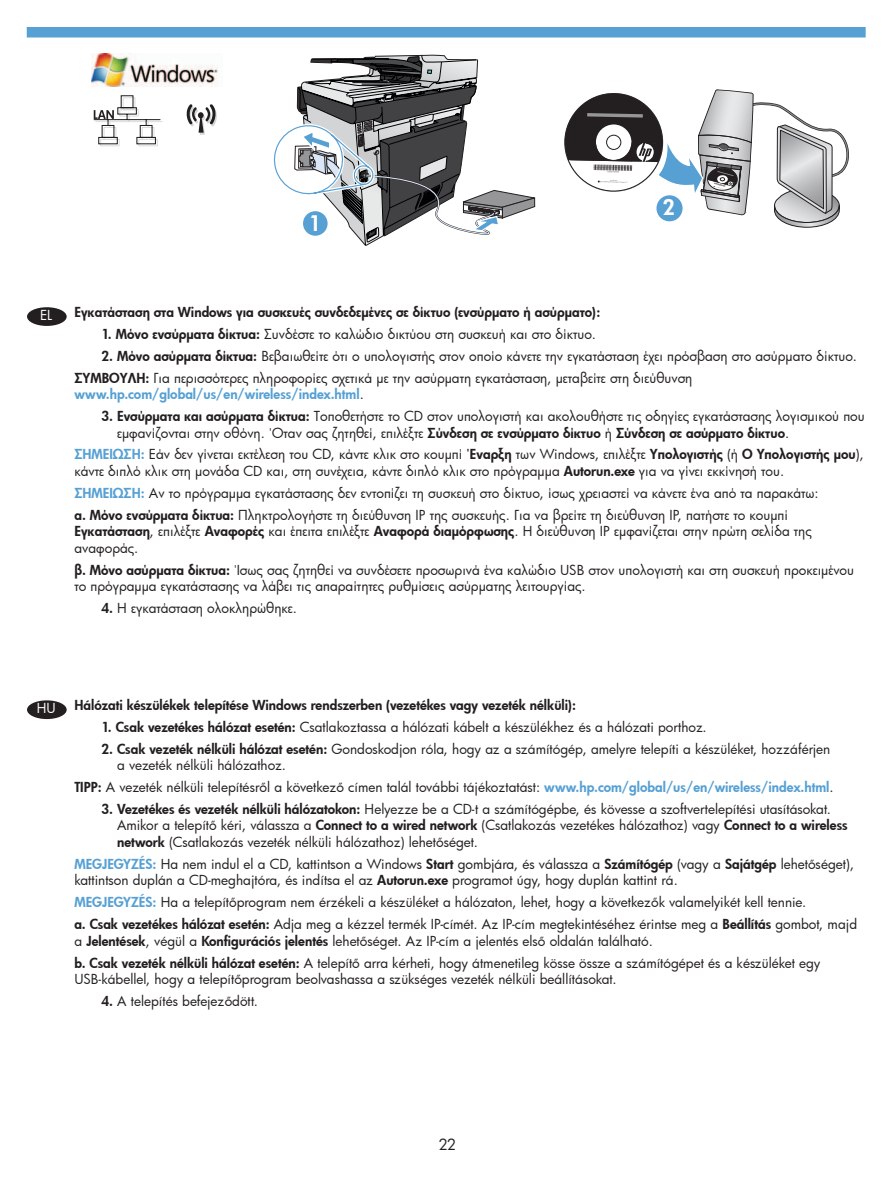
<style>
.page{position:relative;width:893px;height:1188px;background:#fff}
.page>*{position:absolute;margin:0;border:0;box-sizing:border-box;transform-origin:0 0}
.t1{font:21px "Futura Hv";color:#fff}
.t2{font:15px "Futura Bk";color:#231f20}
.t3{font:13.5px/16.5px "Futura Bk";color:#231f20}
.t4{font:13.5px "Futura Hv";color:#231f20}
.t5{font:13.5px "Futura Hv";color:#56a0d4}
.t6{font:13.5px "Futura Bk";color:#fff}
.s1{font-family:"Futura Hv"}
.s2{font-family:"Futura Bk";color:#231f20}
.s3{font-family:"Futura Hv";color:#56a0d4}
</style>
<div class="page">
<img style="left:92px;top:54px;width:127px;height:33px">
<svg style="left:94px;top:95px;width:69px;height:51px"></svg>
<svg style="left:186px;top:104px;width:31px;height:31px"></svg>
<svg style="left:564px;top:89px;width:284px;height:139px"></svg>
<svg style="left:273px;top:54px;width:263px;height:192px"></svg>
<div style="left:27px;top:27px;width:838px;height:11px;background:#56a0d4"></div>
<div style="left:656px;top:195px;width:26px;height:26px;background:#56a0d4;border-radius:50%"></div>
<div style="left:302px;top:210px;width:26px;height:26px;background:#56a0d4;border-radius:50%"></div>
<div style="left:301px;top:210px;width:28px;height:27px;border:2px solid #fff;border-radius:50%"></div>
<div style="left:27px;top:307px;width:40px;height:19px;background:#231f20;border-radius:50%"></div>
<div style="left:27px;top:700px;width:40px;height:19px;background:#231f20;border-radius:50%"></div>
<h1 class="t1" style="left:308px;top:209px;width:14px">1</h1>
<h1 class="t1" style="left:662px;top:193px;width:14px">2</h1>
<p class="t6" style="left:40px;top:306px;width:14px">EL</p>
<p class="t4" style="left:74px;top:303px;width:527px">Εγκατάσταση στα Windows για συσκευές συνδεδεμένες σε δίκτυο (ενσύρματο ή ασύρματο):</p>
<p class="t3" style="left:101px;top:325px;width:496px"><span class="s1">1. Μόνο ενσύρματα δίκτυα:</span> Συνδέστε το καλώδιο δικτύου στη συσκευή και στο δίκτυο.</p>
<p class="t3" style="left:74px;top:345px;width:783px;line-height:21.9px;text-indent:27px"><span class="s1">2. Μόνο ασύρματα δίκτυα:</span> Βεβαιωθείτε ότι ο υπολογιστής στον οποίο κάνετε την εγκατάσταση έχει πρόσβαση στο ασύρματο δίκτυο.<br><span class="s1">ΣΥΜΒΟΥΛΗ:</span> Για περισσότερες πληροφορίες σχετικά με την ασύρματη εγκατάσταση, μεταβείτε στη διεύθυνση</p>
<p class="t5" style="left:74px;top:385px;width:291px">www.hp.com/global/us/en/wireless/index.html<span class="s2">.</span></p>
<p class="t3" style="left:117px;top:408px;width:748px;text-indent:-16px"><span class="s1">3. Ενσύρματα και ασύρματα δίκτυα:</span> Τοποθετήστε το CD στον υπολογιστή και ακολουθήστε τις οδηγίες εγκατάστασης λογισμικού που εμφανίζονται στην οθόνη. Όταν σας ζητηθεί, επιλέξτε <span class="s1">Σύνδεση σε ενσύρματο δίκτυο</span> ή <span class="s1">Σύνδεση σε ασύρματο δίκτυο</span>.</p>
<p class="t3" style="left:74px;top:446px;width:790px"><span class="s3">ΣΗΜΕΙΩΣΗ:</span> Εάν δεν γίνεται εκτέλεση του CD, κάντε κλικ στο κουμπί <span class="s1">Έναρξη</span> των Windows, επιλέξτε <span class="s1">Υπολογιστής</span> (ή <span class="s1">Ο Υπολογιστής μου</span>), κάντε διπλό κλικ στη μονάδα CD και, στη συνέχεια, κάντε διπλό κλικ στο πρόγραμμα <span class="s1">Autorun.exe</span> για να γίνει εκκίνησή του.</p>
<p class="t3" style="left:74px;top:482px;width:745px;line-height:21.9px"><span class="s3">ΣΗΜΕΙΩΣΗ:</span> Αν το πρόγραμμα εγκατάστασης δεν εντοπίζει τη συσκευή στο δίκτυο, ίσως χρειαστεί να κάνετε ένα από τα παρακάτω: <span class="s1">α. Μόνο ενσύρματα δίκτυα:</span> Πληκτρολογήστε τη διεύθυνση ΙΡ της συσκευής. Για να βρείτε τη διεύθυνση IP, πατήστε το κουμπί</p>
<p class="t3" style="left:74px;top:523px;width:738px"><span class="s1">Εγκατάσταση</span>, επιλέξτε <span class="s1">Αναφορές</span> και έπειτα επιλέξτε <span class="s1">Αναφορά διαμόρφωσης</span>. Η διεύθυνση IP εμφανίζεται στην πρώτη σελίδα της αναφοράς.</p>
<p class="t3" style="left:74px;top:561px;width:780px"><span class="s1">β. Μόνο ασύρματα δίκτυα:</span> Ίσως σας ζητηθεί να συνδέσετε προσωρινά ένα καλώδιο USB στον υπολογιστή και στη συσκευή προκειμένου το πρόγραμμα εγκατάστασης να λάβει τις απαραίτητες ρυθμίσεις ασύρματης λειτουργίας.</p>
<p class="t3" style="left:101px;top:600px;width:197px"><span class="s1">4.</span> Η εγκατάσταση ολοκληρώθηκε.</p>
<p class="t6" style="left:37px;top:699px;width:20px">HU</p>
<p class="t4" style="left:74px;top:696px;width:503px">Hálózati készülékek telepítése Windows rendszerben (vezetékes vagy vezeték nélküli):</p>
<p class="t3" style="left:101px;top:718px;width:606px"><span class="s1">1. Csak vezetékes hálózat esetén:</span> Csatlakoztassa a hálózati kábelt a készülékhez és a hálózati porthoz.</p>
<p class="t3" style="left:117px;top:740px;width:714px;text-indent:-16px"><span class="s1">2. Csak vezeték nélküli hálózat esetén:</span> Gondoskodjon róla, hogy az a számítógép, amelyre telepíti a készüléket, hozzáférjen a vezeték nélküli hálózathoz.</p>
<p class="t3" style="left:74px;top:779px;width:760px"><span class="s1">TIPP:</span> A vezeték nélküli telepítésről a következő címen talál további tájékoztatást: <span class="s3">www.hp.com/global/us/en/wireless/index.html</span>.</p>
<p class="t3" style="left:117px;top:801px;width:731px;text-indent:-16px"><span class="s1">3. Vezetékes és vezeték nélküli hálózatokon:</span> Helyezze be a CD-t a számítógépbe, és kövesse a szoftvertelepítési utasításokat.<br>Amikor a telepítő kéri, válassza a <span class="s1">Connect to a wired network</span> (Csatlakozás vezetékes hálózathoz) vagy <span class="s1">Connect to a wireless network</span> (Csatlakozás vezeték nélküli hálózathoz) lehetőséget.</p>
<p class="t3" style="left:74px;top:855px;width:781px"><span class="s3">MEGJEGYZÉS:</span> Ha nem indul el a CD, kattintson a Windows <span class="s1">Start</span> gombjára, és válassza a <span class="s1">Számítógép</span> (vagy a <span class="s1">Sajátgép</span> lehetőséget), kattintson duplán a CD-meghajtóra, és indítsa el az <span class="s1">Autorun.exe</span> programot úgy, hogy duplán kattint rá.</p>
<p class="t3" style="left:74px;top:891px;width:783px;line-height:21.9px"><span class="s3">MEGJEGYZÉS:</span> Ha a telepítőprogram nem érzékeli a készüléket a hálózaton, lehet, hogy a következők valamelyikét kell tennie.<br><span class="s1">a. Csak vezetékes hálózat esetén:</span> Adja meg a kézzel termék IP-címét. Az IP-cím megtekintéséhez érintse meg a <span class="s1">Beállítás</span> gombot, majd</p>
<p class="t3" style="left:74px;top:929px;width:747px;line-height:21.9px">a <span class="s1">Jelentések</span>, végül a <span class="s1">Konfigurációs jelentés</span> lehetőséget. Az IP-cím a jelentés első oldalán található.<br><span class="s1">b. Csak vezeték nélküli hálózat esetén:</span> A telepítő arra kérheti, hogy átmenetileg kösse össze a számítógépet és a készüléket egy</p>
<p class="t3" style="left:74px;top:971px;width:543px">USB-kábellel, hogy a telepítőprogram beolvashassa a szükséges vezeték nélküli beállításokat.</p>
<p class="t3" style="left:101px;top:992px;width:158px"><span class="s1">4.</span> A telepítés befejeződött.</p>
<p class="t2" style="left:438px;top:1134px;width:19px">22</p>
</div>
